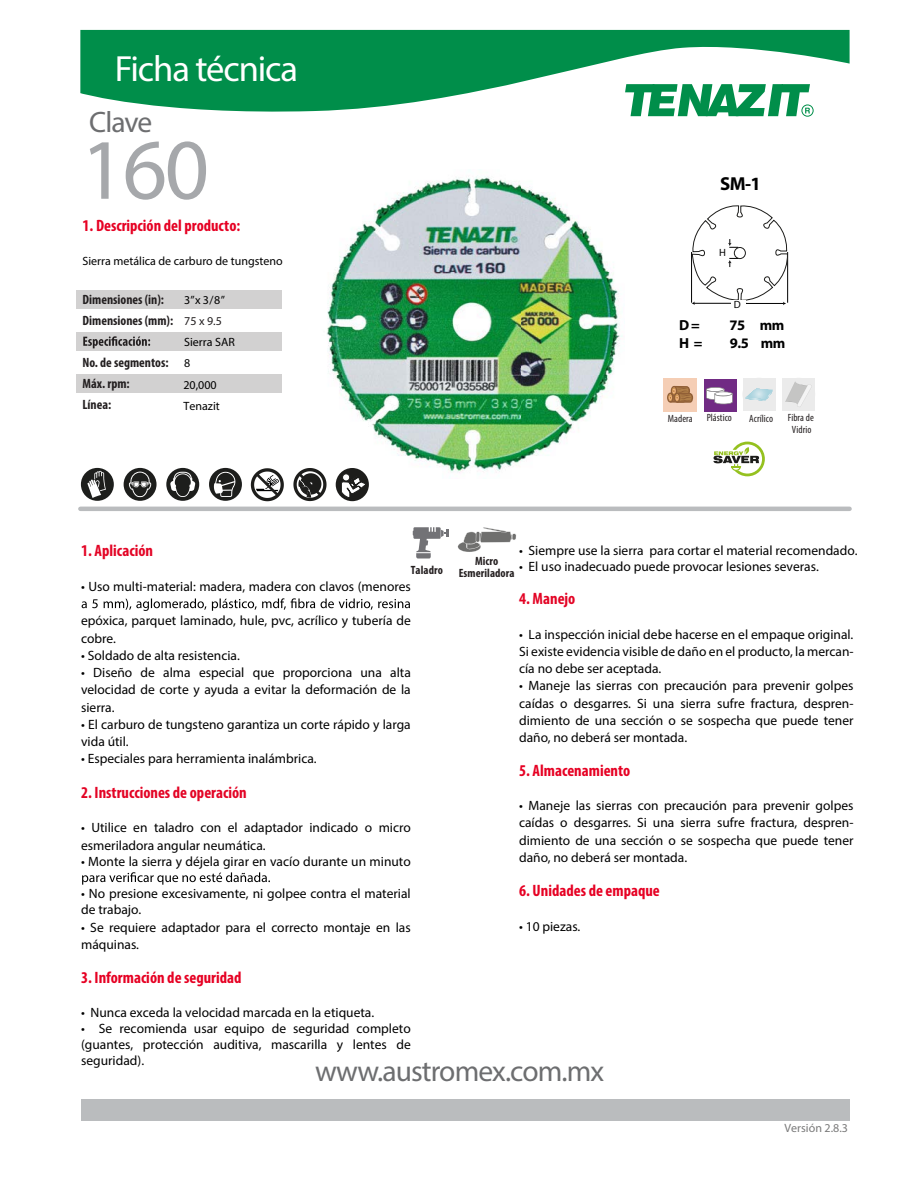
<style>
.page{position:relative;width:918px;height:1188px;background:#fff}
.page>*{position:absolute;margin:0;border:0;box-sizing:border-box;transform-origin:0 0}
.t1{font:86.7px "Myriad Pro";color:#a6a8ab}
.t2{font:36.6px "Myriad Pro";letter-spacing:-.03em;color:#fff}
.t3{font:29.55px "Myriad Pro";letter-spacing:-.03em;color:#6d6e70}
.t4{font:700 18.75px "Myriad Pro";color:#000}
.t5{font:700 condensed 16.5px "Myriad Pro";color:#e60023}
.t6{font:700 condensed 16.5px "Myriad Pro";color:#e30425}
.t7{font:700 14.55px "Myriad Pro";color:#000}
.t8{font:13.5px/17.2px "Myriad Pro";color:#000;text-align:justify}
.t9{font:13.5px/17.2px "Myriad Pro";color:#010000}
.t10{font:700 condensed 13.5px/21px "Myriad Pro";color:#231f20}
.t11{font:12px/21px "Myriad Pro";color:#000}
.t12{font:700 condensed 12px/12px "Myriad Pro";letter-spacing:.005em;color:#241f20;text-align:center}
.t13{font:12px "Myriad Pro";color:#7a7a7a}
.t14{font:12px "Myriad Pro";color:#231f20}
.t15{font:condensed 10.5px/12px "Myriad Pro";letter-spacing:.005em;color:#241f20;text-align:center}
.t16{font:10.5px "Myriad Pro";color:#000}
.s1{font-weight:400;font-stretch:normal;font-size:12px;color:#000}
</style>
<div class="page">
<div style="left:76px;top:374px;width:206px;height:18px;background:#d2d1d1"></div>
<svg style="left:80px;top:30px;width:770px;height:85px;fill:#008e4a"></svg>
<div style="left:82px;top:1099px;width:768px;height:22px;background:#babcbe"></div>
<hr style="left:80px;top:507px;width:770px;height:4px;background:#babcbe">
<div style="left:802px;top:105px;width:12px;height:12px;border:1px solid #008e4a;border-radius:50%"></div>
<svg style="left:625px;top:84px;width:185px;height:32px"></svg>
<svg style="left:82px;top:598px;width:328px;height:13px"></svg>
<svg style="left:82px;top:872px;width:188px;height:13px"></svg>
<div style="left:76px;top:290px;width:206px;height:19px;background:#d2d1d1"></div>
<div style="left:76px;top:333px;width:206px;height:18px;background:#d2d1d1"></div>
<svg style="left:83px;top:336px;width:67px;height:12px"></svg>
<img style="left:327px;top:176px;width:296px;height:302px">
<svg style="left:691px;top:205px;width:97px;height:100px"></svg>
<div style="left:664px;top:378px;width:33px;height:34px;background:#f5ceb5"></div>
<div style="left:667px;top:393px;width:7px;height:10px;border:2px solid #915f36;border-radius:50%"></div>
<svg style="left:668px;top:385px;width:26px;height:18px"></svg>
<svg style="left:458px;top:527px;width:58px;height:25px"></svg>
<svg style="left:413px;top:527px;width:36px;height:32px"></svg>
<div style="left:704px;top:379px;width:33px;height:33px;background:#712b84"></div>
<svg style="left:706px;top:387px;width:27px;height:17px"></svg>
<div style="left:742px;top:378px;width:34px;height:33px;background:#f6f6f6;border-radius:50%"></div>
<div style="left:743px;top:378px;width:33px;height:33px;background:#ebebeb"></div>
<svg style="left:745px;top:389px;width:28px;height:12px"></svg>
<div style="left:782px;top:378px;width:33px;height:33px;background:#ebebeb"></div>
<svg style="left:785px;top:382px;width:23px;height:23px"></svg>
<svg style="left:124px;top:468px;width:33px;height:33px"></svg>
<svg style="left:129px;top:472px;width:22px;height:25px"></svg>
<div style="left:81px;top:468px;width:33px;height:33px;background:#1d1e1c;border-radius:50%"></div>
<svg style="left:87px;top:471px;width:19px;height:27px"></svg>
<div style="left:209px;top:468px;width:33px;height:33px;background:#1d1e1c;border-radius:50%"></div>
<svg style="left:214px;top:472px;width:21px;height:25px"></svg>
<svg style="left:166px;top:468px;width:33px;height:33px"></svg>
<svg style="left:170px;top:472px;width:25px;height:25px"></svg>
<svg style="left:251px;top:468px;width:33px;height:33px"></svg>
<div style="left:336px;top:468px;width:33px;height:33px;background:#1d1d1b;border-radius:50%"></div>
<svg style="left:341px;top:473px;width:26px;height:25px"></svg>
<svg style="left:293px;top:468px;width:34px;height:33px"></svg>
<svg style="left:713px;top:442px;width:52px;height:34px"></svg>
<h2 class="t2" style="left:115px;top:46px;width:185px">Ficha técnica</h2>
<h3 class="t3" style="left:89px;top:104px;width:65px">Clave</h3>
<h1 class="t1" style="left:81px;top:116px;width:130px">160</h1>
<p class="t5" style="left:83px;top:215px;width:159px">1. Descripción del producto:</p>
<p class="t11" style="left:83px;top:250px;width:202px">Sierra metálica de carburo de tungsteno</p>
<p class="t10" style="left:83px;top:288px;width:92px">Dimensiones (in):<br>Dimensiones (mm):</p>
<p class="t10" style="left:83px;top:352px;width:109px">No. de segmentos: <span class="s1">8<br></span>Máx. rpm:<br>Línea:</p>
<p class="t11" style="left:184px;top:289px;width:42px">3” x 3 / 8 ”</p>
<p class="t14" style="left:184px;top:313px;width:39px">75 x 9.5</p>
<p class="t11" style="left:184px;top:331px;width:52px">Sierra SAR</p>
<p class="t11" style="left:184px;top:374px;width:38px">20,000<br>Tenazit</p>
<h3 class="t4" style="left:720px;top:171px;width:42px">SM-1</h3>
<p class="t16" style="left:719px;top:246px;width:8px">H</p>
<p class="t16" style="left:734px;top:298px;width:8px">D</p>
<p class="t7" style="left:679px;top:316px;width:22px">D=</p>
<p class="t7" style="left:730px;top:316px;width:56px">75 mm</p>
<p class="t7" style="left:679px;top:333px;width:25px">H =</p>
<p class="t7" style="left:730px;top:333px;width:57px">9.5 mm</p>
<p class="t15" style="left:668px;top:412px;width:26px">Madera</p>
<p class="t15" style="left:707px;top:412px;width:27px">Plástico</p>
<p class="t15" style="left:749px;top:412px;width:25px">Acrílico</p>
<p class="t15" style="left:788px;top:412px;width:28px">Fibra de<br>Vidrio</p>
<p class="t8" style="left:519px;top:541px;width:340px">• Siempre use la sierra para cortar el material recomendado.</p>
<p class="t8" style="left:519px;top:557px;width:301px">• El uso inadecuado puede provocar lesiones severas.</p>
<p class="t6" style="left:519px;top:588px;width:58px">4. Manejo</p>
<p class="t8" style="left:519px;top:625px;width:336px">• La inspección inicial debe hacerse en el empaque original.<br>Si existe evidencia visible de daño en el producto, la mercan&shy;cía no debe ser aceptada.</p>
<p class="t8" style="left:519px;top:677px;width:336px">• Maneje las sierras con precaución para prevenir golpes caídas o desgarres. Si una sierra sufre fractura, despren&shy;dimiento de una sección o se sospecha que puede tener daño, no deberá ser montada.</p>
<p class="t5" style="left:519px;top:760px;width:113px">5. Almacenamiento</p>
<p class="t8" style="left:519px;top:797px;width:336px">• Maneje las sierras con precaución para prevenir golpes caídas o desgarres. Si una sierra sufre fractura, despren&shy;dimiento de una sección o se sospecha que puede tener daño, no deberá ser montada.</p>
<p class="t5" style="left:519px;top:881px;width:142px">6. Unidades de empaque</p>
<p class="t8" style="left:519px;top:917px;width:63px">• 10 piezas.</p>
<p class="t6" style="left:81px;top:541px;width:74px">1. Aplicación</p>
<p class="t9" style="left:81px;top:577px;width:331px">• Uso multi-material: madera, madera con clavos (menores</p>
<p class="t9" style="left:81px;top:612px;width:331px">epóxica, parquet laminado, hule, pvc, acrílico y tubería de cobre.</p>
<p class="t9" style="left:81px;top:646px;width:160px">• Soldado de alta resistencia.</p>
<p class="t9" style="left:81px;top:664px;width:331px;text-align:justify">• Diseño de alma especial que proporciona una alta velocidad de corte y ayuda a evitar la deformación de la sierra.</p>
<p class="t9" style="left:81px;top:715px;width:331px">• El carburo de tungsteno garantiza un corte rápido y larga vida útil.</p>
<p class="t8" style="left:81px;top:750px;width:237px">• Especiales para herramienta inalámbrica.</p>
<p class="t6" style="left:81px;top:782px;width:167px">2. Instrucciones de operación</p>
<p class="t9" style="left:81px;top:819px;width:331px">• Utilice en taladro con el adaptador indicado o micro esmeriladora angular neumática.</p>
<p class="t8" style="left:81px;top:852px;width:331px">• Monte la sierra y déjela girar en vacío durante un minuto</p>
<p class="t8" style="left:81px;top:885px;width:331px;line-height:16.2px">• No presione excesivamente, ni golpee contra el material de trabajo.</p>
<p class="t9" style="left:81px;top:918px;width:331px">• Se requiere adaptador para el correcto montaje en las máquinas.</p>
<p class="t5" style="left:81px;top:968px;width:162px">3. Información de seguridad</p>
<p class="t8" style="left:81px;top:1003px;width:295px">• Nunca exceda la velocidad marcada en la etiqueta.</p>
<p class="t8" style="left:81px;top:1020px;width:331px;line-height:16.2px">• Se recomienda usar equipo de seguridad completo (guantes, protección auditiva, mascarilla y lentes de seguridad).</p>
<p class="t12" style="left:459px;top:555px;width:57px">Micro<br>Esmeriladora</p>
<p class="t12" style="left:411px;top:564px;width:34px">Taladro</p>
<h3 class="t3" style="left:315px;top:1052px;width:291px">www.austromex.com.mx</h3>
<p class="t13" style="left:785px;top:1121px;width:65px">Versión 2.8.3</p>
</div>
